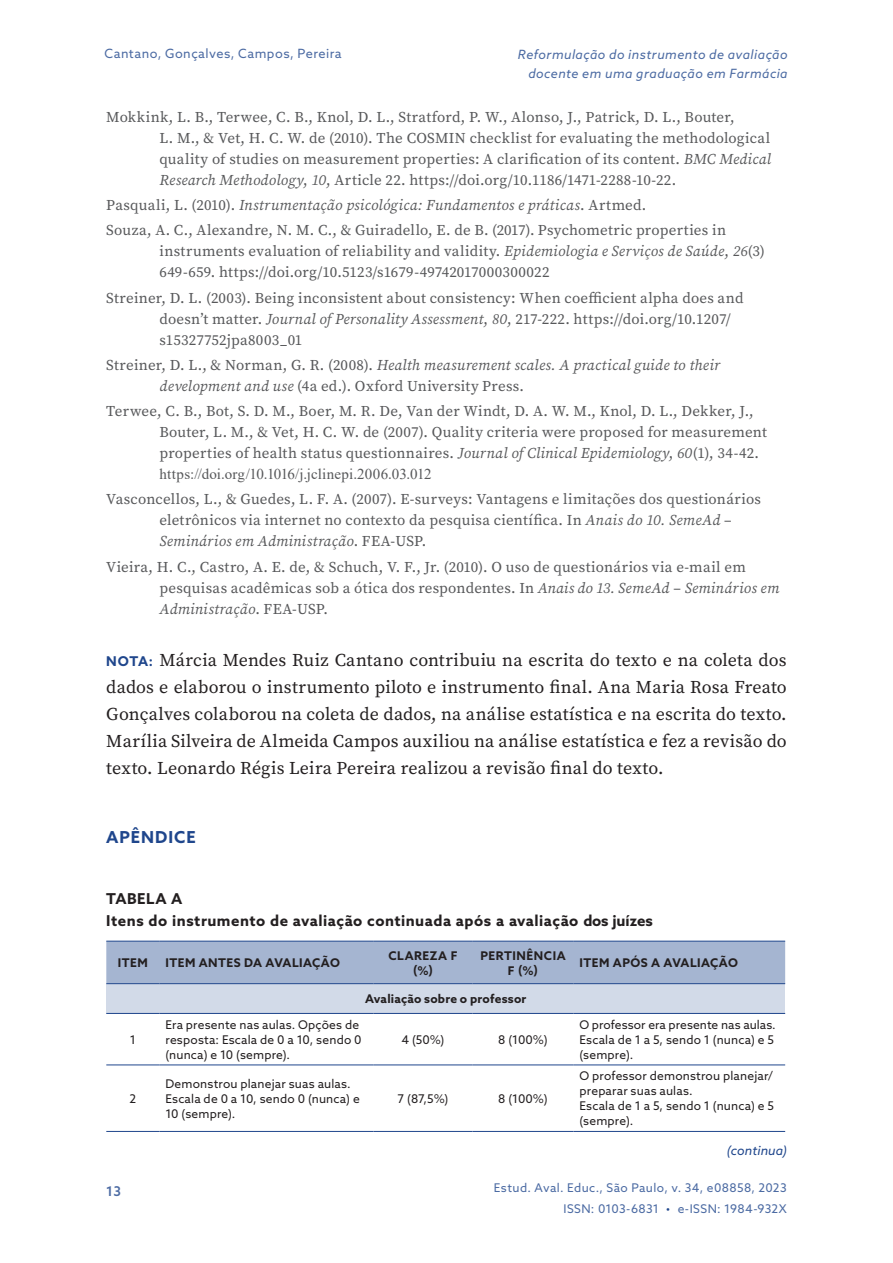
<style>
.page{position:relative;width:893px;height:1263px;background:#fff}
.page>*{position:absolute;margin:0;border:0;box-sizing:border-box;transform-origin:0 0}
.texto_1_parágrafo{font:18px/27px "Source Serif Pro";letter-spacing:.01em;color:#231f20;text-align:justify}
.subtitulo{font:700 16.5px "Azo Sans";letter-spacing:.06em;color:#1f468c}
.bibliografia{font:15px/21px "Source Serif Pro";letter-spacing:.015em;color:#57585a}
.bibliografia-2{font:italic 15px "Source Serif Pro";letter-spacing:.02em;color:#57585a}
.titulos_tab__fig2{font:700 15px "Azo Sans";letter-spacing:.03em;color:#231f20}
.titulos_tab__fig1{font:700 15px "Azo Sans";letter-spacing:.04em;color:#231f20}
.t1{font:500 13.5px "Azo Sans";color:#4c6ba3}
.t2{font:italic 12.75px/19.5px "Azo Sans";letter-spacing:.035em;color:#4c6ba3;text-align:right}
.t3{font:12.75px "Azo Sans";letter-spacing:.035em;color:#4c6ba3}
.fonte_tab__fig{font:italic 12.75px "Azo Sans";letter-spacing:.005em;color:#1f468c}
.tabela_texto{font:12px/15px "Azo Sans";letter-spacing:.015em;color:#231f20}
.t4{font:12px/21px "Azo Sans";letter-spacing:.035em;color:#4c6ba3;text-align:right}
.tabela_titulo{font:700 12px/15px "Azo Sans";letter-spacing:.04em;color:#231f20;text-align:center}
.tabela_texto-2{font:700 12px "Azo Sans";letter-spacing:.015em;color:#231f20}
.s1{font-style:italic}
.s2{font-style:normal}
.s3{font-family:"Times New Roman"}
.s4{font-family:"Azo Sans";font-weight:700;font-size:13.5px;color:#1f468c}
.s5{color:#1f468c}
</style>
<div class="page">
<div style="left:106px;top:942px;width:679px;height:41px;background:#a5b5d1"></div>
<div style="left:106px;top:984px;width:679px;height:29px;background:#d2dae8"></div>
<hr style="left:106px;top:941px;width:53px;height:1px;background:#1f468c">
<hr style="left:159px;top:941px;width:214px;height:1px;background:#1f468c">
<hr style="left:373px;top:941px;width:99px;height:1px;background:#1f468c">
<hr style="left:472px;top:941px;width:101px;height:1px;background:#1f468c">
<hr style="left:573px;top:941px;width:212px;height:1px;background:#1f468c">
<hr style="left:106px;top:983px;width:53px;height:1px;background:#1f468c">
<hr style="left:159px;top:983px;width:214px;height:1px;background:#1f468c">
<hr style="left:373px;top:983px;width:99px;height:1px;background:#1f468c">
<hr style="left:472px;top:983px;width:101px;height:1px;background:#1f468c">
<hr style="left:573px;top:983px;width:212px;height:1px;background:#1f468c">
<hr style="left:106px;top:1013px;width:53px;height:1px;background:#1f468c">
<hr style="left:159px;top:1013px;width:214px;height:1px;background:#1f468c">
<hr style="left:373px;top:1013px;width:99px;height:1px;background:#1f468c">
<hr style="left:472px;top:1013px;width:101px;height:1px;background:#1f468c">
<hr style="left:573px;top:1013px;width:212px;height:1px;background:#1f468c">
<hr style="left:106px;top:1064px;width:53px;height:1px;background:#1f468c">
<hr style="left:159px;top:1064px;width:214px;height:1px;background:#1f468c">
<hr style="left:373px;top:1064px;width:99px;height:1px;background:#1f468c">
<hr style="left:472px;top:1064px;width:101px;height:1px;background:#1f468c">
<hr style="left:573px;top:1064px;width:212px;height:1px;background:#1f468c">
<hr style="left:106px;top:1131px;width:53px;height:1px;background:#1f468c">
<hr style="left:159px;top:1131px;width:214px;height:1px;background:#1f468c">
<hr style="left:373px;top:1131px;width:99px;height:1px;background:#1f468c">
<hr style="left:472px;top:1131px;width:101px;height:1px;background:#1f468c">
<hr style="left:573px;top:1131px;width:212px;height:1px;background:#1f468c">
<p class="t3" style="left:105px;top:45px;width:238px">Cantano, Gonçalves, Campos, Pereira</p>
<p class="t2" style="left:518px;top:44px;width:271px">Reformulação do instrumento de avaliação docente em uma graduação em Farmácia</p>
<p class="bibliografia" style="left:159px;top:106px;width:613px;text-indent:-53px">Mokkink, L. B., Terwee, C. B., Knol, D. L., Stratford, P. W., Alonso, J., Patrick, D. L., Bouter,<br>L. M., &amp; Vet, H. C. W. de (2010). The COSMIN checklist for evaluating the methodological quality of studies on measurement properties: A clarification of its content. <span class="s1">BMC Medical Research Methodology</span>, <span class="s1">10</span>, Article 22. https://doi.org/10.1186/1471-2288-10-22.</p>
<p class="bibliografia-2" style="left:106px;top:195px;width:542px"><span class="s2">Pasquali, L. (2010).</span> Instrumentação psicológica: Fundamentos e práticas<span class="s2">. Artmed.</span></p>
<p class="bibliografia" style="left:159px;top:220px;width:607px;text-indent:-53px">Souza, A. C., Alexandre, N. M. C., &amp; Guiradello, E. de B. (2017). Psychometric properties in instruments evaluation of reliability and validity. <span class="s1">Epidemiologia e Serviços de Saúde</span>, <span class="s1">26</span>(3)<br>649-659. https://doi.org/10.5123/s1679-49742017000300022</p>
<p class="bibliografia" style="left:159px;top:287px;width:586px;text-indent:-53px">Streiner, D. L. (2003). Being inconsistent about consistency: When coefficient alpha does and doesn’t matter. <span class="s1">Journal of Personality Assessment</span>, <span class="s1">80</span>, 217-222. https://doi.org/10.1207/ s15327752jpa8003_01</p>
<p class="bibliografia" style="left:159px;top:354px;width:562px;text-indent:-53px">Streiner, D. L., &amp; Norman, G. R. (2008). <span class="s1">Health measurement scales. A practical guide to their development and use</span> (4a ed.). Oxford University Press.</p>
<p class="bibliografia" style="left:159px;top:401px;width:609px;text-indent:-53px">Terwee, C. B., Bot, S. D. M., Boer, M. R. De, Van der Windt, D. A. W. M., Knol, D. L., Dekker, J., Bouter, L. M., &amp; Vet, H. C. W. de (2007). Quality criteria were proposed for measurement properties of health status questionnaires. <span class="s1">Journal of Clinical Epidemiology</span>, <span class="s1">60</span>(1), 34-42. <span class="s3">https://doi.org/10.1016/j.jclinepi.2006.03.012</span></p>
<p class="bibliografia" style="left:159px;top:489px;width:603px;text-indent:-53px">Vasconcellos, L., &amp; Guedes, L. F. A. (2007). E-surveys: Vantagens e limitações dos questionários eletrônicos via internet no contexto da pesquisa científica. In <span class="s1">Anais do 10. SemeAd –<br>Seminários em Administração</span>. FEA-USP.</p>
<p class="bibliografia" style="left:159px;top:556px;width:621px;text-indent:-53px">Vieira, H. C., Castro, A. E. de, &amp; Schuch, V. F., Jr. (2010). O uso de questionários via e-mail em pesquisas acadêmicas sob a ótica dos respondentes. In <span class="s1">Anais do 13. SemeAd – Seminários em<br>Administração</span>. FEA-USP.</p>
<p class="texto_1_parágrafo" style="left:106px;top:646px;width:682px"><span class="s4">NOTA:</span> Márcia Mendes Ruiz Cantano contribuiu na escrita do texto e na coleta dos dados e elaborou o instrumento piloto e instrumento final. Ana Maria Rosa Freato Gonçalves colaborou na coleta de dados, na análise estatística e na escrita do texto.<br>Marília Silveira de Almeida Campos auxiliou na análise estatística e fez a revisão do texto. Leonardo Régis Leira Pereira realizou a revisão final do texto.</p>
<p class="subtitulo" style="left:106px;top:827px;width:91px">APÊNDICE</p>
<p class="titulos_tab__fig1" style="left:106px;top:889px;width:77px">TABELA A</p>
<p class="titulos_tab__fig2" style="left:106px;top:911px;width:548px">Itens do instrumento de avaliação continuada após a avaliação dos juízes</p>
<p class="tabela_titulo" style="left:118px;top:955px;width:31px">ITEM</p>
<p class="tabela_titulo" style="left:165px;top:955px;width:176px">ITEM ANTES DA AVALIAÇÃO</p>
<p class="tabela_titulo" style="left:388px;top:948px;width:71px">CLAREZA F (%)</p>
<p class="tabela_titulo" style="left:480px;top:948px;width:87px">PERTINÊNCIA<br>F (%)</p>
<p class="tabela_titulo" style="left:579px;top:955px;width:160px">ITEM APÓS A AVALIAÇÃO</p>
<p class="tabela_texto-2" style="left:365px;top:991px;width:163px">Avaliação sobre o professor</p>
<p class="tabela_texto" style="left:130px;top:1032px;width:8px">1</p>
<p class="tabela_texto" style="left:579px;top:1017px;width:198px">O professor era presente nas aulas.</p>
<p class="tabela_texto" style="left:579px;top:1032px;width:196px">Escala de 1 a 5, sendo 1 (nunca) e 5 (sempre).</p>
<p class="tabela_texto" style="left:165px;top:1017px;width:198px">Era presente nas aulas. Opções de resposta: Escala de 0 a 10, sendo 0 (nunca) e 10 (sempre).</p>
<p class="tabela_texto" style="left:401px;top:1032px;width:45px">4 (50%)</p>
<p class="tabela_texto" style="left:498px;top:1032px;width:51px">8 (100%)</p>
<p class="tabela_texto" style="left:130px;top:1091px;width:8px">2</p>
<p class="t1" style="left:106px;top:1182px;width:16px">13</p>
<p class="tabela_texto" style="left:165px;top:1076px;width:187px">Demonstrou planejar suas aulas.</p>
<p class="tabela_texto" style="left:165px;top:1091px;width:196px">Escala de 0 a 10, sendo 0 (nunca) e<br>10 (sempre).</p>
<p class="tabela_texto" style="left:397px;top:1091px;width:52px">7 (87,5%)</p>
<p class="tabela_texto" style="left:498px;top:1091px;width:51px">8 (100%)</p>
<p class="tabela_texto" style="left:579px;top:1068px;width:195px">O professor demonstrou planejar/ preparar suas aulas.</p>
<p class="tabela_texto" style="left:579px;top:1098px;width:196px">Escala de 1 a 5, sendo 1 (nunca) e 5 (sempre).</p>
<p class="fonte_tab__fig" style="left:727px;top:1142px;width:62px">(continua)</p>
<p class="t4" style="left:494px;top:1177px;width:294px">Estud. Aval. Educ., São Paulo, v. 34, e08858, 2023<br>ISSN: 0103-6831 <span class="s5">•</span> e-ISSN: 1984-932X</p>
</div>
